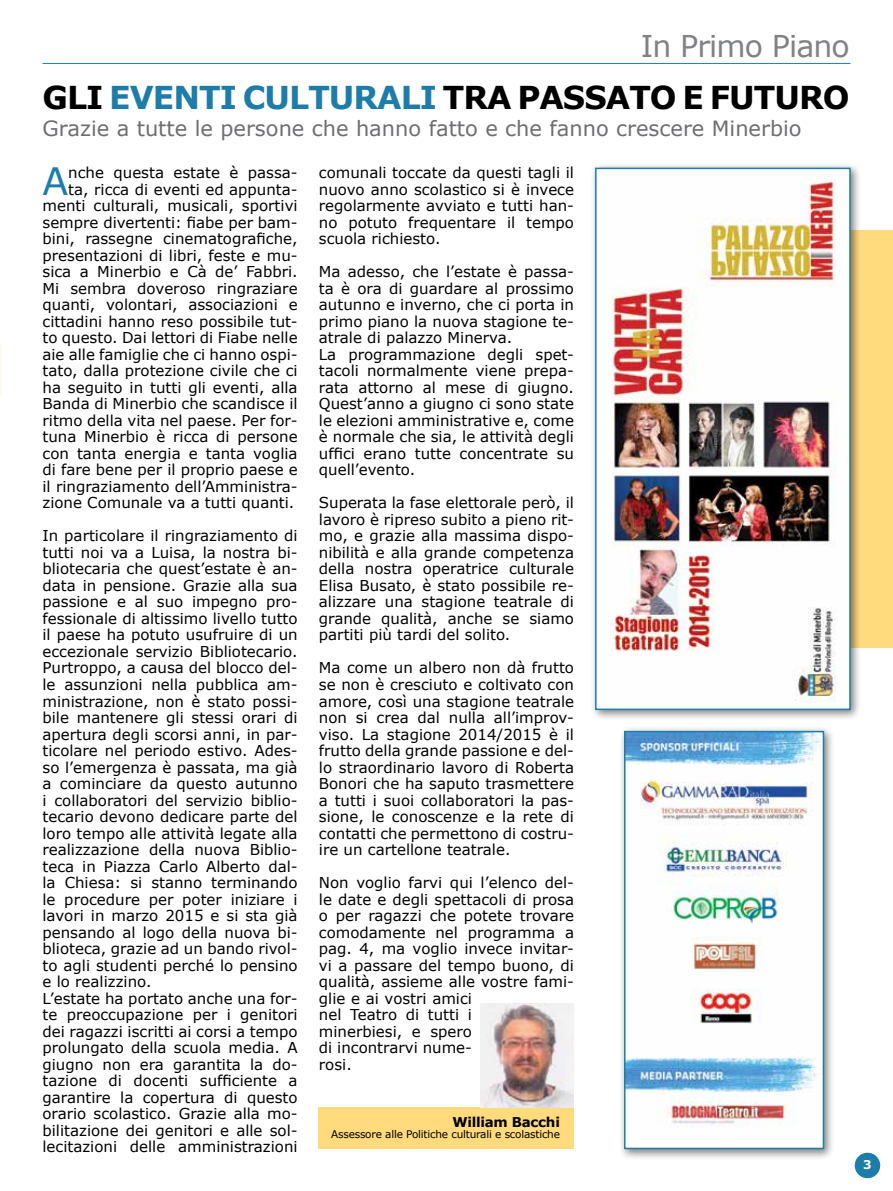
<style>
.page{position:relative;width:893px;height:1191px;background:#fff}
.page>*{position:absolute;margin:0;border:0;box-sizing:border-box;transform-origin:0 0}
.t1{font:37.65px "Verdana";color:#1e7ca9}
.t2{font:700 31.5px "Verdana";letter-spacing:-.03em;color:#000}
.t3{font:30px "Verdana";letter-spacing:-.03em;color:#808285}
.t4{font:21px "Verdana";color:#6d6e71}
.t5{font:15px/16.5px "Verdana";color:#000}
.t6{font:700 13.5px "Verdana";letter-spacing:-.02em;color:#000}
.t7{font:700 12px "Verdana";color:#fff}
.t8{font:10.5px "Verdana";letter-spacing:-.02em;color:#000}
.s1{color:#1e7ca9}
</style>
<div class="page">
<hr style="left:43px;top:63px;width:807px;height:1px;background:#1e7ca9">
<div style="left:318px;top:1107px;width:256px;height:41px;background:#ffdb7e"></div>
<img style="left:480px;top:1003px;width:94px;height:104px">
<div style="left:825px;top:230px;width:68px;height:418px;background:#ffdb7e"></div>
<div style="left:590px;top:162px;width:272px;height:559px;background:#000;opacity:.5"></div>
<img style="left:598px;top:171px;width:250px;height:536px">
<div style="left:595px;top:168px;width:256px;height:542px;border:2px solid #1e7ca9"></div>
<div style="left:619px;top:726px;width:216px;height:434px;background:#000;opacity:.5"></div>
<img style="left:627px;top:734px;width:194px;height:412px">
<div style="left:624px;top:731px;width:200px;height:418px;border:2px solid #1e7ca9"></div>
<div style="left:855px;top:1152px;width:25px;height:26px;background:#1e7ca9;border-radius:50%"></div>
<h3 class="t3" style="left:641px;top:27px;width:211px">In Primo Piano</h3>
<h2 class="t2" style="left:43px;top:78px;width:808px">GLI <span class="s1">EVENTI CULTURALI</span> TRA PASSATO E FUTURO</h2>
<h3 class="t4" style="left:43px;top:115px;width:761px">Grazie a tutte le persone che hanno fatto e che fanno crescere Minerbio</h3>
<p class="t5" style="left:43px;top:164px;width:257px;text-align:right">nche questa estate è passa-<br>ta, ricca di eventi ed appunta&shy;menti culturali, musicali, sportivi sempre divertenti: fiabe per bam&shy;bini, rassegne cinematografiche, presentazioni di libri, feste e mu&shy;sica a Minerbio e Cà de’ Fabbri.<br>Mi sembra doveroso ringraziare quanti, volontari, associazioni e cittadini hanno reso possibile tut&shy;to questo. Dai lettori di Fiabe nelle aie alle famiglie che ci hanno ospi&shy;tato, dalla protezione civile che ci ha seguito in tutti gli eventi, alla Banda di Minerbio che scandisce il ritmo della vita nel paese. Per for&shy;tuna Minerbio è ricca di persone con tanta energia e tanta voglia di fare bene per il proprio paese e il ringraziamento dell’Amministra&shy;zione Comunale va a tutti quanti.</p>
<p class="t5" style="left:43px;top:527px;width:257px">In particolare il ringraziamento di tutti noi va a Luisa, la nostra bi&shy;bliotecaria che quest’estate è an&shy;data in pensione. Grazie alla sua passione e al suo impegno pro&shy;fessionale di altissimo livello tutto il paese ha potuto usufruire di un eccezionale servizio Bibliotecario.<br>Purtroppo, a causa del blocco del&shy;le assunzioni nella pubblica am&shy;ministrazione, non è stato possi&shy;bile mantenere gli stessi orari di apertura degli scorsi anni, in par&shy;ticolare nel periodo estivo. Ades&shy;so l’emergenza è passata, ma già a cominciare da questo autunno i collaboratori del servizio biblio&shy;tecario devono dedicare parte del loro tempo alle attività legate alla realizzazione della nuova Biblio&shy;teca in Piazza Carlo Alberto dal&shy;la Chiesa: si stanno terminando le procedure per poter iniziare i lavori in marzo 2015 e si sta già pensando al logo della nuova bi&shy;blioteca, grazie ad un bando rivol&shy;to agli studenti perché lo pensino e lo realizzino.<br>L’estate ha portato anche una for&shy;te preoccupazione per i genitori dei ragazzi iscritti ai corsi a tempo prolungato della scuola media. A giugno non era garantita la do&shy;tazione di docenti sufficiente a garantire la copertura di questo orario scolastico. Grazie alla mo&shy;bilitazione dei genitori e alle sol&shy;lecitazioni delle amministrazioni</p>
<h1 class="t1" style="left:43px;top:157px;width:27px">A</h1>
<p class="t5" style="left:319px;top:164px;width:257px;text-align:justify">comunali toccate da questi tagli il nuovo anno scolastico si è invece regolarmente avviato e tutti han&shy;no potuto frequentare il tempo scuola richiesto.</p>
<p class="t5" style="left:319px;top:263px;width:257px">Ma adesso, che l’estate è passa&shy;ta è ora di guardare al prossimo autunno e inverno, che ci porta in primo piano la nuova stagione te&shy;atrale di palazzo Minerva.<br>La programmazione degli spet&shy;tacoli normalmente viene prepa&shy;rata attorno al mese di giugno.<br>Quest’anno a giugno ci sono state le elezioni amministrative e, come è normale che sia, le attività degli uffici erano tutte concentrate su quell’evento.</p>
<p class="t5" style="left:319px;top:494px;width:257px;text-align:justify">Superata la fase elettorale però, il lavoro è ripreso subito a pieno rit&shy;mo, e grazie alla massima dispo&shy;nibilità e alla grande competenza della nostra operatrice culturale Elisa Busato, è stato possibile re&shy;alizzare una stagione teatrale di grande qualità, anche se siamo partiti più tardi del solito.</p>
<p class="t5" style="left:319px;top:659px;width:257px;text-align:justify">Ma come un albero non dà frutto se non è cresciuto e coltivato con amore, così una stagione teatrale non si crea dal nulla all’improv&shy;viso. La stagione 2014/2015 è il frutto della grande passione e del&shy;lo straordinario lavoro di Roberta Bonori che ha saputo trasmettere a tutti i suoi collaboratori la pas&shy;sione, le conoscenze e la rete di contatti che permettono di costru&shy;ire un cartellone teatrale.</p>
<p class="t5" style="left:319px;top:874px;width:257px">Non voglio farvi qui l’elenco del&shy;le date e degli spettacoli di prosa o per ragazzi che potete trovare comodamente nel programma a pag. 4, ma voglio invece invitar&shy;vi a passare del tempo buono, di qualità, assieme alle vostre fami&shy;glie e ai vostri amici<br>nel Teatro di tutti i<br>minerbiesi, e spero<br>di incontrarvi nume-<br>rosi.</p>
<p class="t6" style="left:452px;top:1113px;width:109px">William Bacchi</p>
<p class="t8" style="left:331px;top:1127px;width:230px">Assessore alle Politiche culturali e scolastiche</p>
<p class="t7" style="left:863px;top:1157px;width:10px">3</p>
</div>
